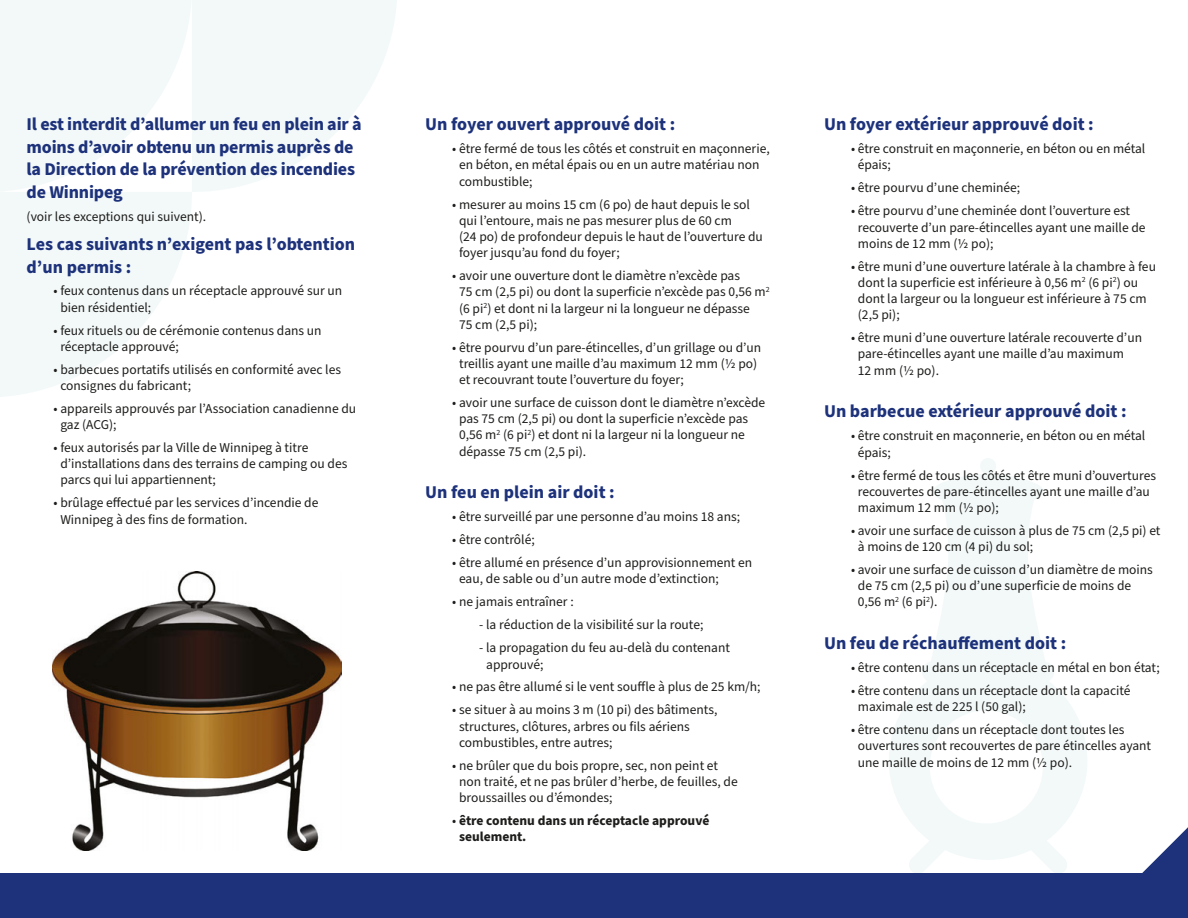
<style>
.page{position:relative;width:1188px;height:918px;background:#fff}
.page>*{position:absolute;margin:0;border:0;box-sizing:border-box;transform-origin:0 0}
.t1{font:700 18px/22.5px "Source Sans Pro";letter-spacing:-.01em;color:#1d327b}
.t2{font:13.5px/16.2px "Source Sans Pro";color:#1d1d1b}
.t3{font:700 13.5px/16.2px "Source Sans Pro";color:#1d1d1b}
.s1{font-weight:400}
</style>
<div class="page">
<svg style="left:889px;top:458px;width:198px;height:415px"></svg>
<svg style="left:0;top:0;width:397px;height:397px"></svg>
<svg style="left:1142px;top:827px;width:46px;height:46px"></svg>
<div style="left:0;top:873px;width:1188px;height:45px;background:#1d327b"></div>
<img style="left:52px;top:572px;width:290px;height:278px">
<h1 class="t1" style="left:27px;top:114px;width:337px">Il est interdit d’allumer un feu en plein air à moins d’avoir obtenu un permis auprès de la Direction de la prévention des incendies de Winnipeg</h1>
<p class="t2" style="left:27px;top:209px;width:181px">(voir les exceptions qui suivent).</p>
<h1 class="t1" style="left:27px;top:233px;width:330px">Les cas suivants n’exigent pas l’obtention d’un permis :</h1>
<p class="t2" style="left:60px;top:283px;width:283px;text-indent:-7px">• feux contenus dans un réceptacle approuvé sur un bien résidentiel;</p>
<p class="t2" style="left:60px;top:322px;width:263px;text-indent:-7px">• feux rituels ou de cérémonie contenus dans un réceptacle approuvé;</p>
<p class="t2" style="left:60px;top:362px;width:282px;text-indent:-7px">• barbecues portatifs utilisés en conformité avec les consignes du fabricant;</p>
<p class="t2" style="left:60px;top:401px;width:297px;text-indent:-7px">• appareils approuvés par l’Association canadienne du gaz (ACG);</p>
<p class="t2" style="left:60px;top:440px;width:288px;text-indent:-7px">• feux autorisés par la Ville de Winnipeg à titre d’installations dans des terrains de camping ou des parcs qui lui appartiennent;</p>
<p class="t2" style="left:60px;top:495px;width:260px;text-indent:-7px">• brûlage effectué par les services d’incendie de<br>Winnipeg à des fins de formation.</p>
<h1 class="t1" style="left:425px;top:114px;width:251px">Un foyer ouvert approuvé doit :</h1>
<p class="t2" style="left:459px;top:141px;width:312px;text-indent:-7px">• être fermé de tous les côtés et construit en maçonnerie, en béton, en métal épais ou en un autre matériau non combustible;</p>
<p class="t2" style="left:459px;top:196px;width:305px;text-indent:-7px">• mesurer au moins 15 cm (6 po) de haut depuis le sol qui l’entoure, mais ne pas mesurer plus de 60 cm<br>(24 po) de profondeur depuis le haut de l’ouverture du foyer jusqu’au fond du foyer;</p>
<p class="t2" style="left:459px;top:268px;width:312px;text-indent:-7px">• avoir une ouverture dont le diamètre n’excède pas<br>75 cm (2,5 pi) ou dont la superficie n’excède pas 0,56 m<sup>2 </sup>(6 pi<sup>2</sup>) et dont ni la largeur ni la longueur ne dépasse<br>75 cm (2,5 pi);</p>
<p class="t2" style="left:459px;top:340px;width:304px;text-indent:-7px">• être pourvu d’un pare-étincelles, d’un grillage ou d’un treillis ayant une maille d’au maximum 12 mm (½ po) et recouvrant toute l’ouverture du foyer;</p>
<p class="t2" style="left:459px;top:395px;width:308px;text-indent:-7px">• avoir une surface de cuisson dont le diamètre n’excède pas 75 cm (2,5 pi) ou dont la superficie n’excède pas 0,56 m<sup>2</sup> (6 pi<sup>2</sup>) et dont ni la largeur ni la longueur ne dépasse 75 cm (2,5 pi).</p>
<h1 class="t1" style="left:425px;top:482px;width:191px">Un feu en plein air doit :</h1>
<p class="t2" style="left:452px;top:509px;width:289px">• être surveillé par une personne d’au moins 18 ans;</p>
<p class="t2" style="left:452px;top:532px;width:84px">• être contrôlé;</p>
<p class="t2" style="left:459px;top:555px;width:295px;text-indent:-7px">• être allumé en présence d’un approvisionnement en eau, de sable ou d’un autre mode d’extinction;</p>
<p class="t2" style="left:452px;top:594px;width:123px">• ne jamais entraîner :</p>
<p class="t2" style="left:479px;top:617px;width:226px">- la réduction de la visibilité sur la route;</p>
<p class="t2" style="left:486px;top:640px;width:245px;text-indent:-7px">- la propagation du feu au-delà du contenant approuvé;</p>
<p class="t2" style="left:452px;top:679px;width:310px">• ne pas être allumé si le vent souffle à plus de 25 km/h;</p>
<p class="t2" style="left:459px;top:702px;width:260px;text-indent:-7px">• se situer à au moins 3 m (10 pi) des bâtiments, structures, clôtures, arbres ou fils aériens combustibles, entre autres;</p>
<p class="t2" style="left:459px;top:758px;width:280px;text-indent:-7px">• ne brûler que du bois propre, sec, non peint et non traité, et ne pas brûler d’herbe, de feuilles, de broussailles ou d’émondes;</p>
<p class="t3" style="left:459px;top:813px;width:252px;text-indent:-7px"><span class="s1">•</span> être contenu dans un réceptacle approuvé seulement.</p>
<h1 class="t1" style="left:824px;top:114px;width:271px">Un foyer extérieur approuvé doit :</h1>
<p class="t2" style="left:858px;top:141px;width:289px;text-indent:-7px">• être construit en maçonnerie, en béton ou en métal épais;</p>
<p class="t2" style="left:851px;top:180px;width:171px">• être pourvu d’une cheminée;</p>
<p class="t2" style="left:858px;top:203px;width:289px;text-indent:-7px">• être pourvu d’une cheminée dont l’ouverture est recouverte d’un pare-étincelles ayant une maille de moins de 12 mm (½ po);</p>
<p class="t2" style="left:858px;top:259px;width:300px;text-indent:-7px">• être muni d’une ouverture latérale à la chambre à feu dont la superficie est inférieure à 0,56 m<sup>2</sup> (6 pi<sup>2</sup>) ou dont la largeur ou la longueur est inférieure à 75 cm (2,5 pi);</p>
<p class="t2" style="left:858px;top:330px;width:286px;text-indent:-7px">• être muni d’une ouverture latérale recouverte d’un pare-étincelles ayant une maille d’au maximum<br>12 mm (½ po).</p>
<h1 class="t1" style="left:824px;top:401px;width:304px">Un barbecue extérieur approuvé doit :</h1>
<p class="t2" style="left:858px;top:428px;width:289px;text-indent:-7px">• être construit en maçonnerie, en béton ou en métal épais;</p>
<p class="t2" style="left:858px;top:467px;width:300px;text-indent:-7px">• être fermé de tous les côtés et être muni d’ouvertures recouvertes de pare-étincelles ayant une maille d’au maximum 12 mm (½ po);</p>
<p class="t2" style="left:858px;top:523px;width:304px;text-indent:-7px">• avoir une surface de cuisson à plus de 75 cm (2,5 pi) et à moins de 120 cm (4 pi) du sol;</p>
<p class="t2" style="left:858px;top:562px;width:297px;text-indent:-7px">• avoir une surface de cuisson d’un diamètre de moins de 75 cm (2,5 pi) ou d’une superficie de moins de<br>0,56 m<sup>2</sup> (6 pi<sup>2</sup>).</p>
<h1 class="t1" style="left:824px;top:632px;width:244px">Un feu de réchauffement doit :</h1>
<p class="t2" style="left:851px;top:660px;width:310px">• être contenu dans un réceptacle en métal en bon état;</p>
<p class="t2" style="left:858px;top:683px;width:274px;text-indent:-7px">• être contenu dans un réceptacle dont la capacité maximale est de 225 l (50 gal);</p>
<p class="t2" style="left:858px;top:722px;width:295px;text-indent:-7px">• être contenu dans un réceptacle dont toutes les ouvertures sont recouvertes de pare étincelles ayant une maille de moins de 12 mm (½ po).</p>
</div>
